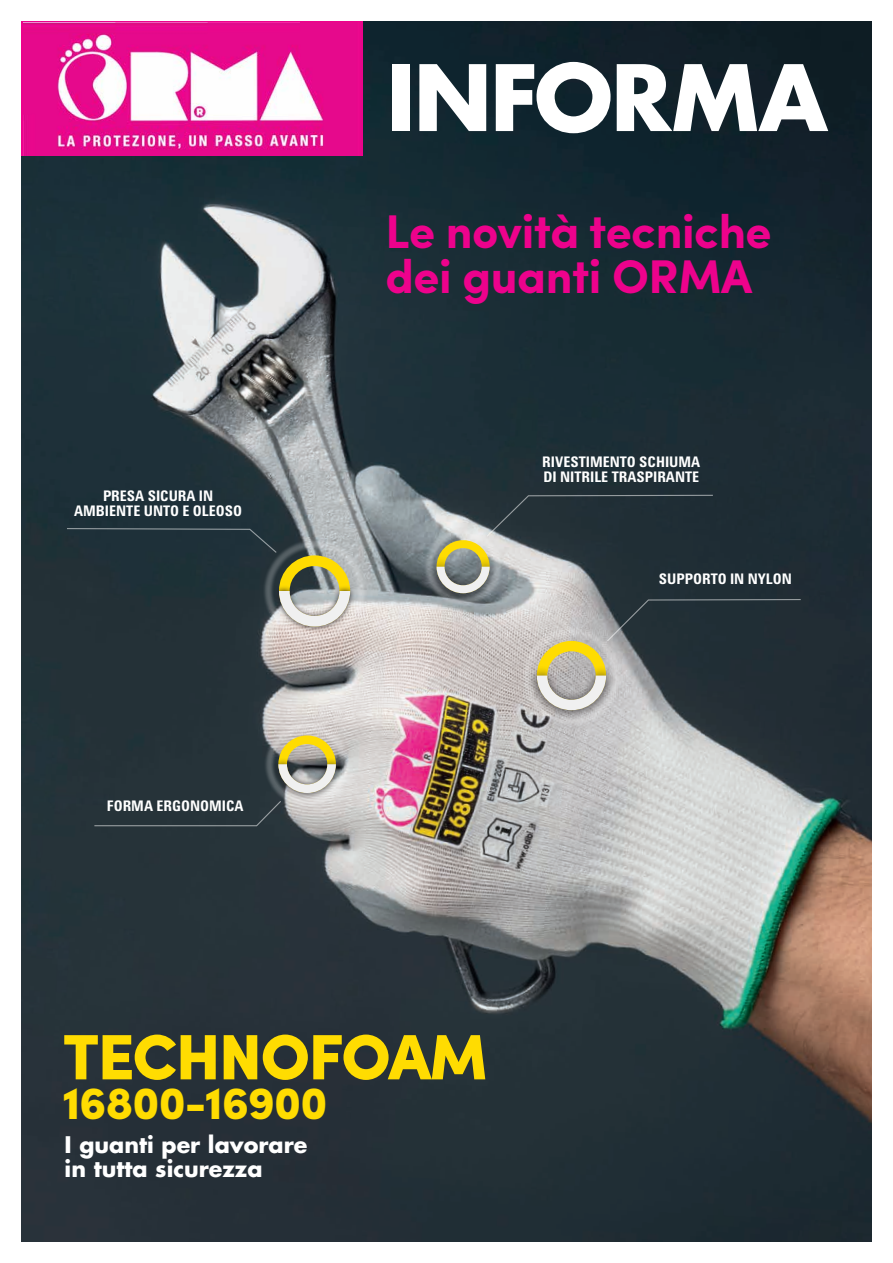
<style>
.page{position:relative;width:893px;height:1263px;background:#fff}
.page>*{position:absolute;margin:0;border:0;box-sizing:border-box;transform-origin:0 0}
.t1{font:700 88.8px "Futura";letter-spacing:-.02em;color:#fff}
.Descrizione{font:900 64.2px "Sofia Pro";letter-spacing:-.03em;color:#ffdc01}
.Descrizione-2{font:700 47.4px "Sofia Pro";letter-spacing:-.01em;color:#ed028c}
.Descrizione-3{font:900 45.9px "Sofia Pro";letter-spacing:-.03em;color:#ffdc01}
.Descrizione-4{font:700 22.2px "Futura";color:#fff}
.Descrizione-5{font:700 condensed 15px "Utah";color:#fff}
</style>
<div class="page">
<img style="left:21px;top:21px;width:851px;height:1221px">
<svg style="left:423px;top:527px;width:14px;height:80px"></svg>
<svg style="left:520px;top:710px;width:103px;height:18px"></svg>
<svg style="left:264px;top:721px;width:86px;height:86px;background:#b6b5b4"></svg>
<div style="left:269px;top:727px;width:76px;height:75px;border:1px solid #fff;border-radius:50%"></div>
<svg style="left:262px;top:539px;width:105px;height:104px;background:#cbc6c4"></svg>
<div style="left:426px;top:556px;width:74px;height:48px;background:#231f20;opacity:.84"></div>
<div style="left:527px;top:666px;width:89px;height:54px;background:#231f20;opacity:.84"></div>
<svg style="left:437px;top:494px;width:365px;height:216px;background:#626868"></svg>
<svg style="left:93px;top:800px;width:189px;height:27px;background:#2b383d"></svg>
<div style="left:272px;top:757px;width:71px;height:43px;background:#231f20;opacity:.84"></div>
<svg style="left:278px;top:735px;width:58px;height:58px"></svg>
<div style="left:274px;top:585px;width:82px;height:47px;background:#231f20;opacity:.84"></div>
<svg style="left:66px;top:527px;width:284px;height:100px;background:#45514e"></svg>
<div style="left:21px;top:21px;width:341px;height:135px;background:linear-gradient(to bottom,#e10586,#f0179a)"></div>
<img style="left:24px;top:22px;width:338px;height:133px">
<p class="t1" style="left:387px;top:36px;width:442px">INFORMA</p>
<p class="Descrizione-2" style="left:386px;top:195px;width:388px">Le novità tecniche</p>
<p class="Descrizione-2" style="left:386px;top:240px;width:368px">dei guanti ORMA</p>
<p class="Descrizione-5" style="left:103px;top:487px;width:112px">PRESA SICURA IN</p>
<p class="Descrizione-5" style="left:74px;top:502px;width:170px">AMBIENTE UNTO E OLEOSO</p>
<p class="Descrizione-5" style="left:107px;top:797px;width:138px">FORMA ERGONOMICA</p>
<p class="Descrizione-5" style="left:542px;top:454px;width:159px">RIVESTIMENTO SCHIUMA</p>
<p class="Descrizione-5" style="left:543px;top:469px;width:157px">DI NITRILE TRASPIRANTE</p>
<p class="Descrizione-5" style="left:659px;top:570px;width:134px">SUPPORTO IN NYLON</p>
<p class="Descrizione" style="left:63px;top:1006px;width:427px">TECHNOFOAM</p>
<p class="Descrizione-3" style="left:63px;top:1067px;width:267px">16800-16900</p>
<p class="Descrizione-4" style="left:65px;top:1130px;width:244px">I guanti per lavorare</p>
<p class="Descrizione-4" style="left:65px;top:1154px;width:199px">in tutta sicurezza</p>
</div>
